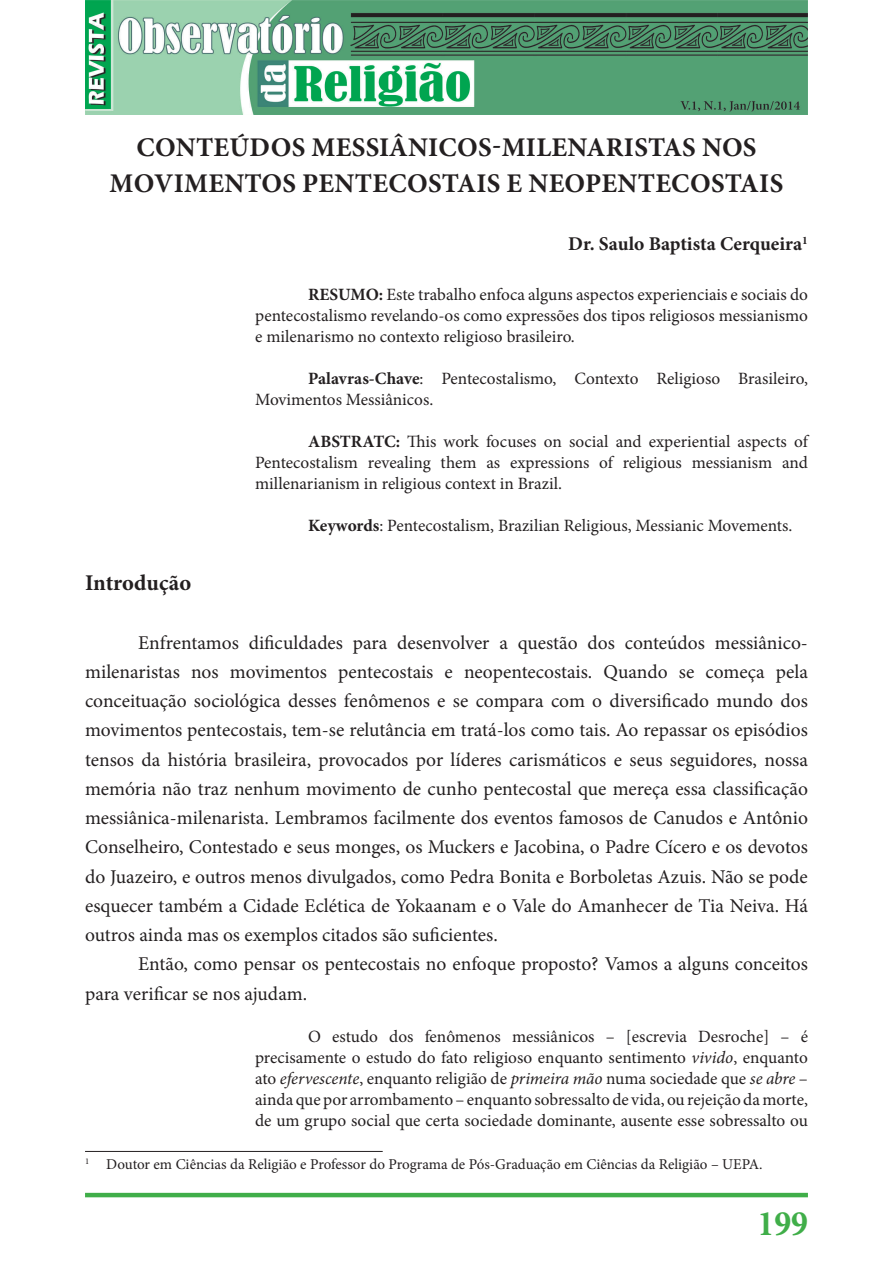
<style>
.page{position:relative;width:893px;height:1263px;background:#fff}
.page>*{position:absolute;margin:0;border:0;box-sizing:border-box;transform-origin:0 0}
.t1{font:700 condensed 36px "Minion Pro";color:#40ae49}
.t2{font:700 27px/36px "Minion Pro";letter-spacing:.01em;color:#231f20;text-align:center}
.t3{font:700 22.5px "Minion Pro";color:#231f20}
.t4{font:19.5px/29.2px "Minion Pro";color:#231f20;text-align:justify}
.t5{font:700 19.5px "Minion Pro";letter-spacing:.005em;color:#231f20}
.t6{font:17.25px/21px "Minion Pro";color:#231f20;text-align:justify}
.t7{font:700 17.25px "Minion Pro";color:#231f20}
.t8{font:15px "Minion Pro";color:#231f20}
.s1{font-weight:700}
.s2{font-style:italic}
</style>
<div class="page">
<hr style="left:85px;top:1193px;width:723px;height:4px;background:#40ae49">
<img style="left:85px;top:0;width:723px;height:114px">
<hr style="left:85px;top:1151px;width:298px;height:1px;background:#231f20">
<h2 class="t2" style="left:110px;top:129px;width:675px">CONTEÚDOS MESSIÂNICOS-MILENARISTAS NOS<br>MOVIMENTOS PENTECOSTAIS E NEOPENTECOSTAIS</h2>
<p class="t5" style="left:568px;top:230px;width:241px">DR. SAULO BAPTISTA CERQUEIRA<sup>1</sup></p>
<p class="t6" style="left:255px;top:285px;width:554px;text-indent:53px"><span class="s1">RESUMO :</span> Este trabalho enfoca alguns aspectos experienciais e sociais do pentecostalismo revelando-os como expressões dos tipos religiosos messianismo e milenarismo no contexto religioso brasileiro.</p>
<p class="t6" style="left:255px;top:369px;width:554px;text-indent:53px"><span class="s1">PALAVRAS-CHAVE</span>: Pentecostalismo, Contexto Religioso Brasileiro,<br>Movimentos Messiânicos.</p>
<p class="t7" style="left:308px;top:430px;width:35px">ABSTRAT</p>
<p class="t6" style="left:255px;top:432px;width:554px;text-indent:129px"><span class="s1">C:</span> This work focuses on social and experiential aspects of Pentecostalism revealing them as expressions of religious messianism and millenarianism in religious context in Brazil.</p>
<p class="t6" style="left:308px;top:515px;width:486px"><span class="s1">KEYWORDS</span>: Pentecostalism, Brazilian Religious, Messianic Movements.</p>
<p class="t3" style="left:85px;top:567px;width:108px">INTRODUÇÃO</p>
<p class="t4" style="left:85px;top:628px;width:724px;text-indent:53px">Enfrentamos dificuldades para desenvolver a questão dos conteúdos messiânico&shy;milenaristas nos movimentos pentecostais e neopentecostais. Quando se começa pela conceituação sociológica desses fenômenos e se compara com o diversificado mundo dos movimentos pentecostais, tem-se relutância em tratá-los como tais. Ao repassar os episódios tensos da história brasileira, provocados por líderes carismáticos e seus seguidores, nossa memória não traz nenhum movimento de cunho pentecostal que mereça essa classificação messiânica-milenarista. Lembramos facilmente dos eventos famosos de Canudos e Antônio Conselheiro, Contestado e seus monges, os Muckers e Jacobina, o Padre Cícero e os devotos do Juazeiro, e outros menos divulgados, como Pedra Bonita e Borboletas Azuis. Não se pode esquecer também a Cidade Eclética de Yokaanam e o Vale do Amanhecer de Tia Neiva. Há outros ainda mas os exemplos citados são suficientes.</p>
<p class="t4" style="left:85px;top:949px;width:724px;text-indent:53px">Então, como pensar os pentecostais no enfoque proposto? Vamos a alguns conceitos para verificar se nos ajudam.</p>
<p class="t6" style="left:255px;top:1026px;width:554px;text-indent:53px">O estudo dos fenômenos messiânicos – [escrevia Desroche] – é precisamente o estudo do fato religioso enquanto sentimento <span class="s2">vivido</span>, enquanto ato <span class="s2">efervescente</span>, enquanto religião de <span class="s2">primeira mão</span> numa sociedade que <span class="s2">se abre</span> – ainda que por arrombamento – enquanto sobressalto de vida, ou rejeição da morte, de um grupo social que certa sociedade dominante, ausente esse sobressalto ou</p>
<p class="t8" style="left:85px;top:1154px;width:679px"><sup>1</sup> Doutor em Ciências da Religião e Professor do Programa de Pós-Graduação em Ciências da Religião – UEPA.</p>
<h1 class="t1" style="left:758px;top:1198px;width:52px">199</h1>
</div>
